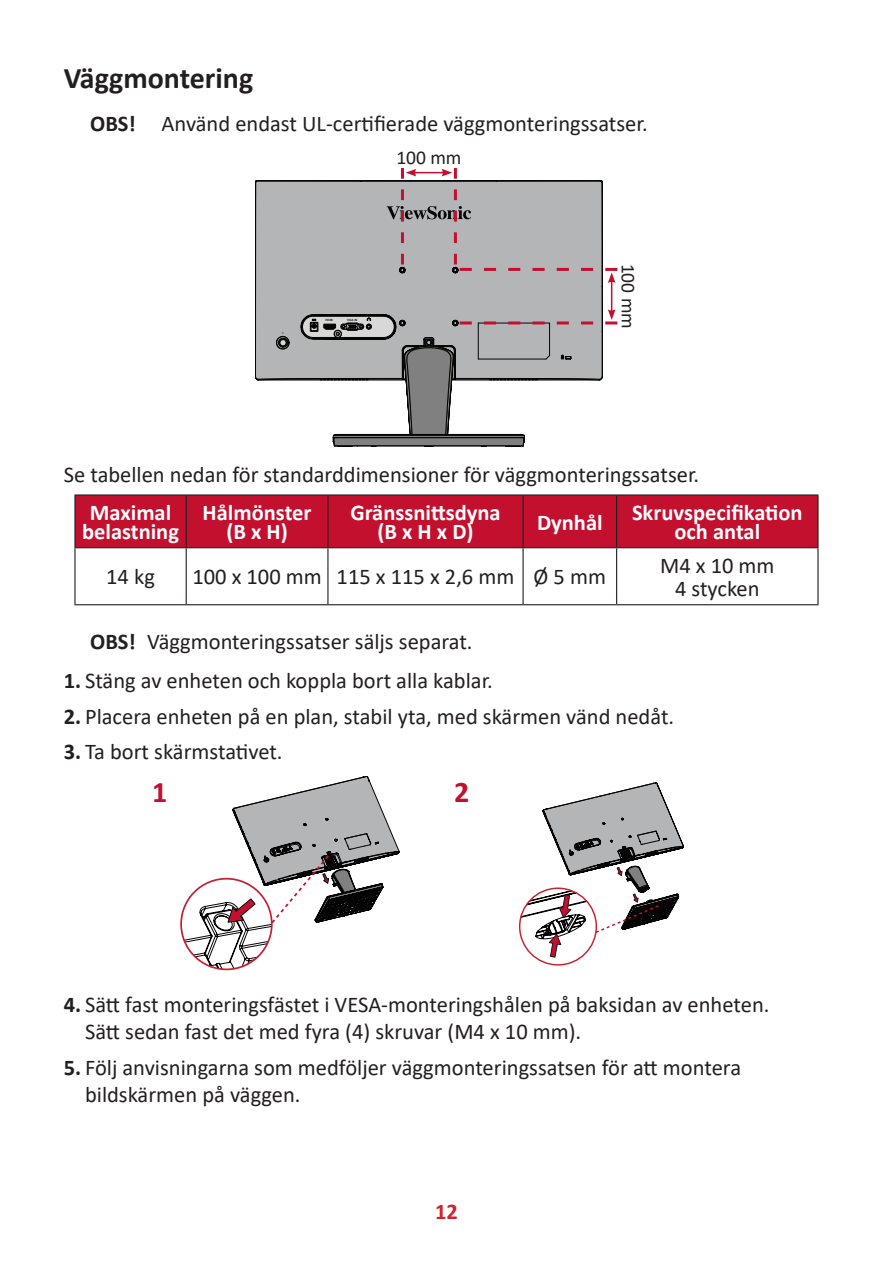
<style>
.page{position:relative;width:893px;height:1263px;background:#fff}
.page>*{position:absolute;margin:0;border:0;box-sizing:border-box;transform-origin:0 0}
.Heading_2{font:700 30px "Calibri";color:#231f20}
.t1{font:700 30px "Calibri";color:#c3102f}
.Body{font:22.5px/27px "Calibri";color:#231f20}
.Note{font:22.5px "Calibri";color:#231f20}
.Body-2{font:700 22.5px/19.5px "Calibri";color:#fff;text-align:center}
.t2{font:700 22.5px "Calibri";color:#d1232a}
.t3{font:19.5px "Calibri";color:#231f20}
.t4{font:700 3px "Arial";color:#211613}
.s1{font-weight:700}
</style>
<div class="page">
<div style="left:255px;top:180px;width:348px;height:129px;background:#b4b5b6"></div>
<hr style="left:611px;top:281px;width:1px;height:31px;background:#c3102f">
<svg style="left:386px;top:168px;width:231px;height:115px;background:#b7b3b5"></svg>
<svg style="left:255px;top:309px;width:362px;height:138px"></svg>
<div style="left:76px;top:496px;width:741px;height:51px;background:#c3102f"></div>
<hr style="left:74px;top:494px;width:112px;height:2px;background:#231f20">
<hr style="left:74px;top:496px;width:2px;height:51px;background:#231f20">
<hr style="left:186px;top:494px;width:142px;height:2px;background:#231f20">
<hr style="left:186px;top:496px;width:1px;height:51px;background:#231f20">
<hr style="left:328px;top:494px;width:195px;height:2px;background:#231f20">
<hr style="left:327px;top:496px;width:1px;height:51px;background:#231f20">
<hr style="left:523px;top:494px;width:94px;height:2px;background:#231f20">
<hr style="left:522px;top:496px;width:2px;height:51px;background:#231f20">
<hr style="left:617px;top:494px;width:202px;height:2px;background:#231f20">
<hr style="left:616px;top:496px;width:1px;height:51px;background:#231f20">
<hr style="left:817px;top:496px;width:2px;height:51px;background:#231f20">
<hr style="left:74px;top:547px;width:112px;height:1px;background:#231f20">
<hr style="left:74px;top:548px;width:2px;height:56px;background:#231f20">
<hr style="left:186px;top:547px;width:142px;height:1px;background:#231f20">
<hr style="left:186px;top:548px;width:1px;height:56px;background:#231f20">
<hr style="left:328px;top:547px;width:195px;height:1px;background:#231f20">
<hr style="left:327px;top:548px;width:1px;height:56px;background:#231f20">
<hr style="left:523px;top:547px;width:94px;height:1px;background:#231f20">
<hr style="left:522px;top:548px;width:2px;height:56px;background:#231f20">
<hr style="left:617px;top:547px;width:202px;height:1px;background:#231f20">
<hr style="left:616px;top:548px;width:1px;height:56px;background:#231f20">
<hr style="left:817px;top:548px;width:2px;height:56px;background:#231f20">
<hr style="left:74px;top:604px;width:112px;height:1px;background:#231f20">
<hr style="left:186px;top:604px;width:142px;height:1px;background:#231f20">
<hr style="left:328px;top:604px;width:195px;height:1px;background:#231f20">
<hr style="left:523px;top:604px;width:94px;height:1px;background:#231f20">
<hr style="left:617px;top:604px;width:202px;height:1px;background:#231f20">
<svg style="left:184px;top:776px;width:215px;height:193px"></svg>
<svg style="left:521px;top:782px;width:163px;height:175px"></svg>
<p class="Heading_2" style="left:64px;top:57px;width:191px">Väggmontering</p>
<p class="Note" style="left:90px;top:108px;width:559px"><span class="s1">OBS!</span> Använd endast UL-certifierade väggmonteringssatser.</p>
<p class="t3" style="left:396px;top:144px;width:67px">100 mm</p>
<p class="t4" style="left:325px;top:317px;width:9px">HDMI</p>
<p class="t4" style="left:347px;top:317px;width:12px">VGA IN</p>
<p class="t3" style="left:642px;top:264px;width:67px;rotate:90deg">100 mm</p>
<p class="Body" style="left:64px;top:460px;width:637px">Se tabellen nedan för standarddimensioner för väggmonteringssatser.</p>
<p class="Body-2" style="left:82px;top:502px;width:98px">Maximal belastning</p>
<p class="Body-2" style="left:203px;top:502px;width:110px">Hålmönster (B x H)</p>
<p class="Body-2" style="left:350px;top:502px;width:152px">Gränssnittsdyna (B x H x D)</p>
<p class="Body-2" style="left:537px;top:512px;width:67px">Dynhål</p>
<p class="Body-2" style="left:632px;top:502px;width:172px">Skruvspecifikation och antal</p>
<p class="Body" style="left:106px;top:563px;width:50px">14 kg</p>
<p class="Body" style="left:192px;top:563px;width:131px">100 x 100 mm</p>
<p class="Body" style="left:337px;top:563px;width:179px">115 x 115 x 2,6 mm</p>
<p class="Body" style="left:534px;top:563px;width:74px">Ø 5 mm</p>
<p class="Body" style="left:660px;top:551px;width:116px">M4 x 10 mm</p>
<p class="Body" style="left:675px;top:575px;width:86px">4 stycken</p>
<p class="Note" style="left:90px;top:626px;width:384px"><span class="s1">OBS!</span> Väggmonteringssatser säljs separat.</p>
<p class="Body" style="left:64px;top:667px;width:431px"><span class="s1">1.</span> Stäng av enheten och koppla bort alla kablar.</p>
<p class="Body" style="left:64px;top:702px;width:612px"><span class="s1">2.</span> Placera enheten på en plan, stabil yta, med skärmen vänd nedåt.</p>
<p class="Body" style="left:64px;top:738px;width:220px"><span class="s1">3.</span> Ta bort skärmstativet.</p>
<p class="t1" style="left:152px;top:771px;width:17px">1</p>
<p class="t1" style="left:454px;top:771px;width:17px">2</p>
<p class="Body" style="left:85px;top:990px;width:686px;text-indent:-21px"><span class="s1">4.</span> Sätt fast monteringsfästet i VESA-monteringshålen på baksidan av enheten.<br>Sätt sedan fast det med fyra (4) skruvar (M4 x 10 mm).</p>
<p class="Body" style="left:85px;top:1053px;width:658px;text-indent:-21px"><span class="s1">5.</span> Följ anvisningarna som medföljer väggmonteringssatsen för att montera bildskärmen på väggen.</p>
<p class="t2" style="left:435px;top:1196px;width:24px">12</p>
</div>
